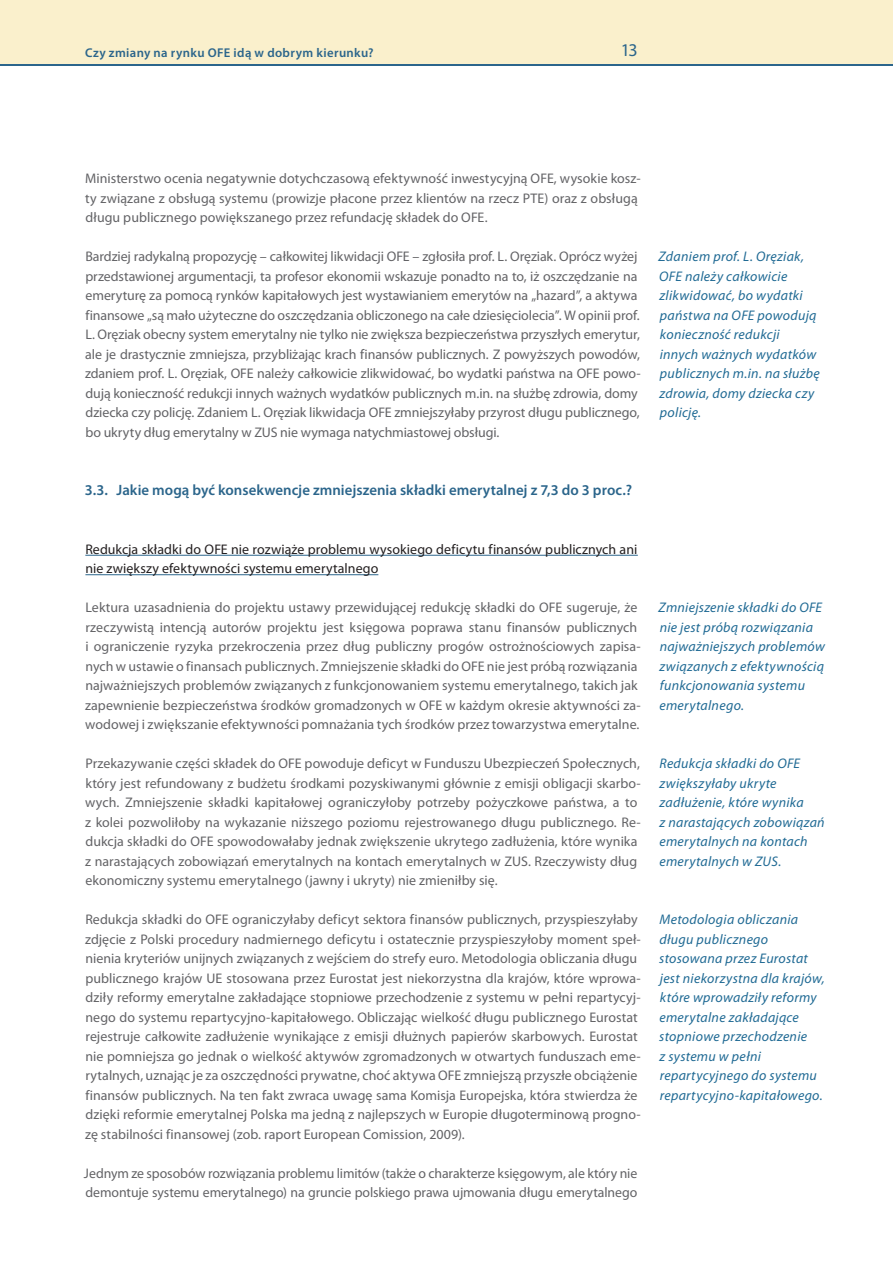
<style>
.page{position:relative;width:893px;height:1263px;background:#fff}
.page>*{position:absolute;margin:0;border:0;box-sizing:border-box;transform-origin:0 0}
.t1{font:18px "Myriad Pro";color:#2b658b}
.podtytul{font:600 15px "Myriad Pro";color:#2b658b}
.t2{font:13.95px/19.5px "Myriad Pro";color:#636366}
.wyrzutka{font:italic 13.95px/19.5px "Myriad Pro";letter-spacing:.02em;color:#206a94}
.podpodtytul{font:13.95px/19.5px "Myriad Pro";letter-spacing:.005em;color:#231f20}
.t3{font:600 12.75px "Myriad Pro";letter-spacing:.03em;color:#2b658b}
</style>
<div class="page">
<div style="left:0;top:0;width:893px;height:66px;background:#2b658b"></div>
<div style="left:0;top:0;width:893px;height:64px;background:#faf0cc"></div>
<hr style="left:85px;top:555px;width:553px;height:1px;background:#2b658b">
<hr style="left:85px;top:574px;width:293px;height:1px;background:#2b658b">
<p class="t3" style="left:85px;top:44px;width:290px">Czy zmiany na rynku OFE idą w dobrym kierunku?</p>
<p class="t1" style="left:621px;top:39px;width:19px">13</p>
<p class="t2" style="left:85px;top:169px;width:557px">Ministerstwo ocenia negatywnie dotychczasową efektywność inwestycyjną OFE, wysokie kosz&shy;ty związane z obsługą systemu (prowizje płacone przez klientów na rzecz PTE) oraz z obsługą długu publicznego powiększanego przez refundację składek do OFE.</p>
<p class="t2" style="left:85px;top:247px;width:557px">Bardziej radykalną propozycję – całkowitej likwidacji OFE – zgłosiła prof. L. Oręziak. Oprócz wyżej przedstawionej argumentacji, ta profesor ekonomii wskazuje ponadto na to, iż oszczędzanie na emeryturę za pomocą rynków kapitałowych jest wystawianiem emerytów na „hazard”, a aktywa finansowe „są mało użyteczne do oszczędzania obliczonego na całe dziesięciolecia”. W opinii prof.<br>L. Oręziak obecny system emerytalny nie tylko nie zwiększa bezpieczeństwa przyszłych emerytur, ale je drastycznie zmniejsza, przybliżając krach finansów publicznych. Z powyższych powodów, zdaniem prof. L. Oręziak, OFE należy całkowicie zlikwidować, bo wydatki państwa na OFE powo&shy;dują konieczność redukcji innych ważnych wydatków publicznych m.in. na służbę zdrowia, domy dziecka czy policję. Zdaniem L. Oręziak likwidacja OFE zmniejszyłaby przyrost długu publicznego, bo ukryty dług emerytalny w ZUS nie wymaga natychmiastowej obsługi.</p>
<p class="wyrzutka" style="left:659px;top:247px;width:163px">Zdaniem prof. L. Oręziak,<br>OFE należy całkowicie zlikwidować, bo wydatki państwa na OFE powodują konieczność redukcji innych ważnych wydatków publicznych m.in. na służbę zdrowia, domy dziecka czy policję.</p>
<p class="podtytul" style="left:85px;top:481px;width:549px">3.3. Jakie mogą być konsekwencje zmniejszenia składki emerytalnej z 7,3 do 3 proc.?</p>
<p class="podpodtytul" style="left:85px;top:539px;width:553px">Redukcja składki do OFE nie rozwiąże problemu wysokiego deficytu finansów publicznych ani nie zwiększy efektywności systemu emerytalnego</p>
<p class="t2" style="left:85px;top:598px;width:557px">Lektura uzasadnienia do projektu ustawy przewidującej redukcję składki do OFE sugeruje, że rzeczywistą intencją autorów projektu jest księgowa poprawa stanu finansów publicznych i ograniczenie ryzyka przekroczenia przez dług publiczny progów ostrożnościowych zapisa&shy;nych w ustawie o finansach publicznych. Zmniejszenie składki do OFE nie jest próbą rozwiązania najważniejszych problemów związanych z funkcjonowaniem systemu emerytalnego, takich jak zapewnienie bezpieczeństwa środków gromadzonych w OFE w każdym okresie aktywności za&shy;wodowej i zwiększanie efektywności pomnażania tych środków przez towarzystwa emerytalne.</p>
<p class="t2" style="left:85px;top:754px;width:557px">Przekazywanie części składek do OFE powoduje deficyt w Funduszu Ubezpieczeń Społecznych, który jest refundowany z budżetu środkami pozyskiwanymi głównie z emisji obligacji skarbo&shy;wych. Zmniejszenie składki kapitałowej ograniczyłoby potrzeby pożyczkowe państwa, a to z kolei pozwoliłoby na wykazanie niższego poziomu rejestrowanego długu publicznego. Re&shy;dukcja składki do OFE spowodowałaby jednak zwiększenie ukrytego zadłużenia, które wynika z narastających zobowiązań emerytalnych na kontach emerytalnych w ZUS. Rzeczywisty dług ekonomiczny systemu emerytalnego (jawny i ukryty) nie zmieniłby się.</p>
<p class="t2" style="left:85px;top:910px;width:557px">Redukcja składki do OFE ograniczyłaby deficyt sektora finansów publicznych, przyspieszyłaby zdjęcie z Polski procedury nadmiernego deficytu i ostatecznie przyspieszyłoby moment speł&shy;nienia kryteriów unijnych związanych z wejściem do strefy euro. Metodologia obliczania długu publicznego krajów UE stosowana przez Eurostat jest niekorzystna dla krajów, które wprowa&shy;dziły reformy emerytalne zakładające stopniowe przechodzenie z systemu w pełni repartycyj&shy;nego do systemu repartycyjno-kapitałowego. Obliczając wielkość długu publicznego Eurostat rejestruje całkowite zadłużenie wynikające z emisji dłużnych papierów skarbowych. Eurostat nie pomniejsza go jednak o wielkość aktywów zgromadzonych w otwartych funduszach eme&shy;rytalnych, uznając je za oszczędności prywatne, choć aktywa OFE zmniejszą przyszłe obciążenie finansów publicznych. Na ten fakt zwraca uwagę sama Komisja Europejska, która stwierdza że dzięki reformie emerytalnej Polska ma jedną z najlepszych w Europie długoterminową progno&shy;zę stabilności finansowej (zob. raport European Comission, 2009).</p>
<p class="t2" style="left:84px;top:1163px;width:555px">Jednym ze sposobów rozwiązania problemu limitów (także o charakterze księgowym, ale który nie demontuje systemu emerytalnego) na gruncie polskiego prawa ujmowania długu emerytalnego</p>
<p class="wyrzutka" style="left:659px;top:598px;width:168px">Zmniejszenie składki do OFE nie jest próbą rozwiązania najważniejszych problemów związanych z efektywnością funkcjonowania systemu emerytalnego.</p>
<p class="wyrzutka" style="left:659px;top:754px;width:167px">Redukcja składki do OFE zwiększyłaby ukryte zadłużenie, które wynika<br>z narastających zobowiązań emerytalnych na kontach emerytalnych w ZUS.</p>
<p class="wyrzutka" style="left:659px;top:910px;width:167px">Metodologia obliczania długu publicznego stosowana przez Eurostat jest niekorzystna dla krajów, które wprowadziły reformy emerytalne zakładające stopniowe przechodzenie<br>z systemu w pełni repartycyjnego do systemu repartycyjno-kapitałowego.</p>
</div>
